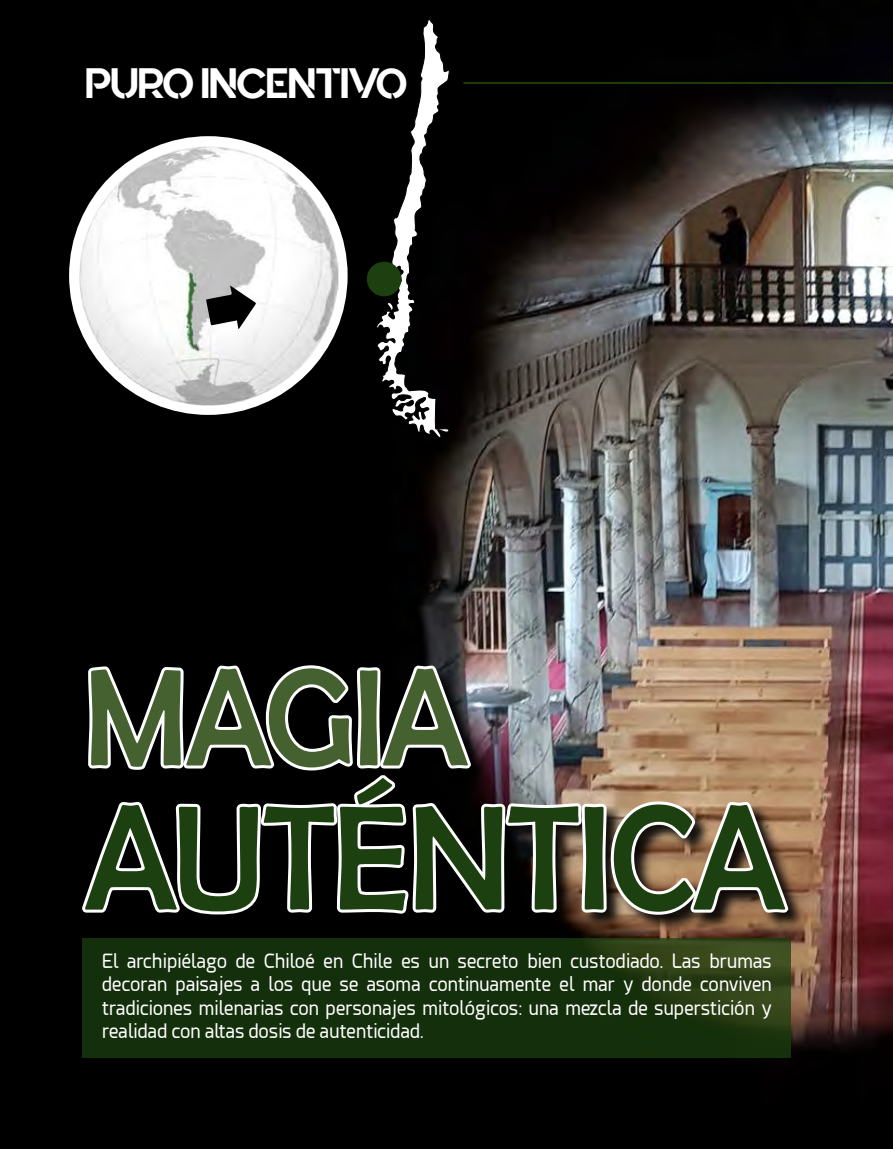
<style>
.page{position:relative;width:893px;height:1149px;background:#fff}
.page>*{position:absolute;margin:0;border:0;box-sizing:border-box;transform-origin:0 0}
.t1{font:150px "Berlin Sans FB";letter-spacing:-.015em;color:#1c400f;scale:.94 1}
.t2{font:138.9px "Berlin Sans FB";letter-spacing:-.015em;color:#456130;scale:.94 1}
.t3{font:42.3px "Quantify";letter-spacing:-.02em;color:#fff}
.t4{font:19.5px/23.4px "Esphimere";color:#fff;text-align:justify;scale:.95 1}
</style>
<div class="page">
<img style="left:0;top:0;width:893px;height:1148px">
<svg style="left:83px;top:938px;width:708px;height:119px;background:#1b340e"></svg>
<div style="left:82px;top:665px;width:724px;height:267px;background:#000;opacity:.9"></div>
<svg style="left:258px;top:950px;width:200px;height:198px;background:#0a1906"></svg>
<svg style="left:79px;top:546px;width:429px;height:404px;background:#313130"></svg>
<svg style="left:502px;top:799px;width:200px;height:349px;background:#1f2715"></svg>
<svg style="left:579px;top:797px;width:212px;height:120px"></svg>
<div style="left:69px;top:136px;width:279px;height:279px;background:#fff;border-radius:50%"></div>
<img style="left:78px;top:145px;width:260px;height:260px">
<svg style="left:206px;top:285px;width:50px;height:44px"></svg>
<svg style="left:375px;top:17px;width:81px;height:422px"></svg>
<div style="left:367px;top:261px;width:34px;height:35px;background:#1c400f;border-radius:50%"></div>
<hr style="left:463px;top:82px;width:430px;height:1px;background:#1c400f">
<hr style="left:463px;top:83px;width:430px;height:1px;background:#1c400f">
<h3 class="t3" style="left:85px;top:59px;width:324px">PURO INCENTIVO</h3>
<h2 class="t2" style="left:84px;top:640px;width:410px">MAGIA</h2>
<h1 class="t1" style="left:84px;top:774px;width:748px">AUTÉNTICA</h1>
<p class="t4" style="left:102px;top:949px;width:707px">El archipiélago de Chiloé en Chile es un secreto bien custodiado. Las brumas decoran paisajes a los que se asoma continuamente el mar y donde conviven tradiciones milenarias con personajes mitológicos: una mezcla de superstición y realidad con altas dosis de autenticidad.</p>
</div>
